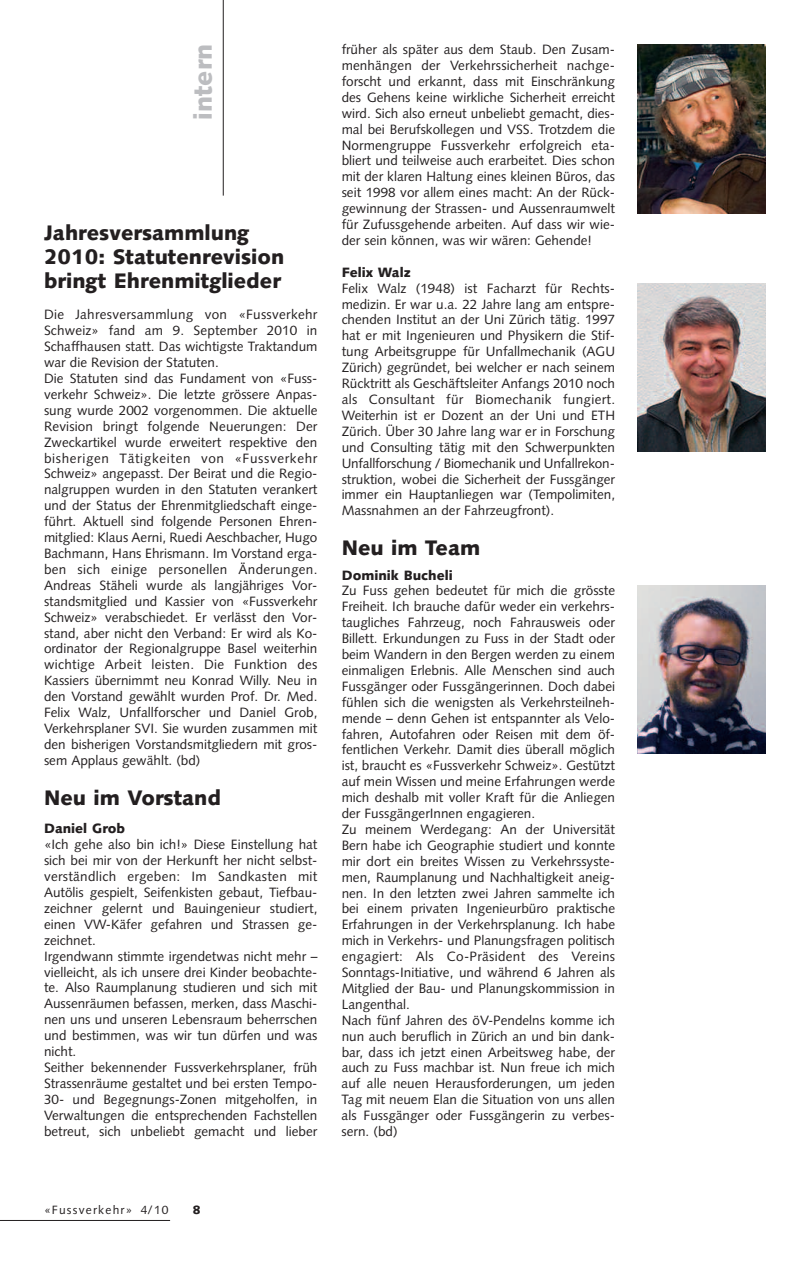
<style>
.page{position:relative;width:808px;height:1263px;background:#fff}
.page>*{position:absolute;margin:0;border:0;box-sizing:border-box;transform-origin:0 0}
.t1{font:900 25.5px "Syntax";color:#bcbdc0}
.t2{font:900 21px/24px "Syntax";color:#231f20}
.t3{font:13.5px/15.9px "Syntax";color:#231f20}
.t4{font:900 13.5px "Syntax";color:#231f20}
.t5{font:12px "Syntax";letter-spacing:.1em;color:#231f20}
.t6{font:900 12px "Syntax";color:#231f20}
</style>
<div class="page">
<hr style="left:0;top:1220px;width:170px;height:1px;background:#231f20">
<img style="left:638px;top:45px;width:127px;height:168px">
<img style="left:638px;top:586px;width:127px;height:167px">
<img style="left:638px;top:283px;width:127px;height:169px">
<hr style="left:223px;top:0;width:1px;height:196px;background:#231f20">
<h1 class="t1" style="left:193px;top:120px;width:77px;rotate:-90deg">intern</h1>
<h2 class="t2" style="left:44px;top:222px;width:242px">Jahresversammlung<br>2010: Statutenrevision bringt Ehrenmitglieder</h2>
<p class="t3" style="left:44px;top:308px;width:275px">Die Jahresversammlung von «Fussverkehr Schweiz» fand am 9. September 2010 in Schaffhausen statt. Das wichtigste Traktandum war die Revision der Statuten.<br>Die Statuten sind das Fundament von «Fuss&shy;verkehr Schweiz». Die letzte grössere Anpas&shy;sung wurde 2002 vorgenommen. Die aktuelle Revision bringt folgende Neuerungen: Der Zweckartikel wurde erweitert respektive den bisherigen Tätigkeiten von «Fussverkehr Schweiz» angepasst. Der Beirat und die Regio&shy;nalgruppen wurden in den Statuten verankert und der Status der Ehrenmitgliedschaft einge&shy;führt. Aktuell sind folgende Personen Ehren&shy;mitglied: Klaus Aerni, Ruedi Aeschbacher, Hugo Bachmann, Hans Ehrismann. Im Vorstand erga&shy;ben sich einige personellen Änderungen.<br>Andreas Stäheli wurde als langjähriges Vor&shy;standsmitglied und Kassier von «Fussverkehr Schweiz» verabschiedet. Er verlässt den Vor&shy;stand, aber nicht den Verband: Er wird als Ko&shy;ordinator der Regionalgruppe Basel weiterhin wichtige Arbeit leisten. Die Funktion des Kassiers übernimmt neu Konrad Willy. Neu in den Vorstand gewählt wurden Prof. Dr. Med.<br>Felix Walz, Unfallforscher und Daniel Grob, Verkehrsplaner SVI. Sie wurden zusammen mit den bisherigen Vorstandsmitgliedern mit gros&shy;sem Applaus gewählt. (bd)</p>
<h2 class="t2" style="left:44px;top:787px;width:179px">Neu im Vorstand</h2>
<p class="t4" style="left:44px;top:823px;width:83px">Daniel Grob</p>
<p class="t3" style="left:44px;top:838px;width:275px">«Ich gehe also bin ich!» Diese Einstellung hat sich bei mir von der Herkunft her nicht selbst&shy;verständlich ergeben: Im Sandkasten mit Autölis gespielt, Seifenkisten gebaut, Tiefbau&shy;zeichner gelernt und Bauingenieur studiert, einen VW-Käfer gefahren und Strassen ge&shy;zeichnet.<br>Irgendwann stimmte irgendetwas nicht mehr – vielleicht, als ich unsere drei Kinder beobachte&shy;te. Also Raumplanung studieren und sich mit Aussenräumen befassen, merken, dass Maschi&shy;nen uns und unseren Lebensraum beherrschen und bestimmen, was wir tun dürfen und was nicht.<br>Seither bekennender Fussverkehrsplaner, früh Strassenräume gestaltet und bei ersten Tempo-30- und Begegnungs-Zonen mitgeholfen, in Verwaltungen die entsprechenden Fachstellen betreut, sich unbeliebt gemacht und lieber</p>
<p class="t3" style="left:342px;top:43px;width:275px;text-align:justify">früher als später aus dem Staub. Den Zusam&shy;menhängen der Verkehrssicherheit nachge&shy;forscht und erkannt, dass mit Einschränkung des Gehens keine wirkliche Sicherheit erreicht wird. Sich also erneut unbeliebt gemacht, dies&shy;mal bei Berufskollegen und VSS. Trotzdem die Normengruppe Fussverkehr erfolgreich eta&shy;bliert und teilweise auch erarbeitet. Dies schon mit der klaren Haltung eines kleinen Büros, das seit 1998 vor allem eines macht: An der Rück&shy;gewinnung der Strassen- und Aussenraumwelt für Zufussgehende arbeiten. Auf dass wir wie&shy;der sein können, was wir wären: Gehende!</p>
<p class="t4" style="left:342px;top:267px;width:71px">Felix Walz</p>
<p class="t3" style="left:342px;top:281px;width:275px;text-align:justify">Felix Walz (1948) ist Facharzt für Rechts&shy;medizin. Er war u.a. 22 Jahre lang am entspre&shy;chenden Institut an der Uni Zürich tätig. 1997 hat er mit Ingenieuren und Physikern die Stif&shy;tung Arbeitsgruppe für Unfallmechanik (AGU Zürich) gegründet, bei welcher er nach seinem Rücktritt als Geschäftsleiter Anfangs 2010 noch als Consultant für Biomechanik fungiert.<br>Weiterhin ist er Dozent an der Uni und ETH Zürich. Über 30 Jahre lang war er in Forschung und Consulting tätig mit den Schwerpunkten Unfallforschung / Biomechanik und Unfallrekon&shy;struktion, wobei die Sicherheit der Fussgänger immer ein Hauptanliegen war (Tempolimiten, Massnahmen an der Fahrzeugfront).</p>
<h2 class="t2" style="left:342px;top:538px;width:140px">Neu im Team</h2>
<p class="t4" style="left:342px;top:569px;width:113px">Dominik Bucheli</p>
<p class="t3" style="left:342px;top:584px;width:275px">Zu Fuss gehen bedeutet für mich die grösste Freiheit. Ich brauche dafür weder ein verkehrs&shy;taugliches Fahrzeug, noch Fahrausweis oder Billett. Erkundungen zu Fuss in der Stadt oder beim Wandern in den Bergen werden zu einem einmaligen Erlebnis. Alle Menschen sind auch Fussgänger oder Fussgängerinnen. Doch dabei fühlen sich die wenigsten als Verkehrsteilneh&shy;mende – denn Gehen ist entspannter als Velo&shy;fahren, Autofahren oder Reisen mit dem öf&shy;fentlichen Verkehr. Damit dies überall möglich ist, braucht es «Fussverkehr Schweiz». Gestützt auf mein Wissen und meine Erfahrungen werde mich deshalb mit voller Kraft für die Anliegen der FussgängerInnen engagieren.<br>Zu meinem Werdegang: An der Universität Bern habe ich Geographie studiert und konnte mir dort ein breites Wissen zu Verkehrssyste&shy;men, Raumplanung und Nachhaltigkeit aneig&shy;nen. In den letzten zwei Jahren sammelte ich bei einem privaten Ingenieurbüro praktische Erfahrungen in der Verkehrsplanung. Ich habe mich in Verkehrs- und Planungsfragen politisch engagiert: Als Co-Präsident des Vereins Sonntags-Initiative, und während 6 Jahren als Mitglied der Bau- und Planungskommission in Langenthal.<br>Nach fünf Jahren des öV-Pendelns komme ich nun auch beruflich in Zürich an und bin dank&shy;bar, dass ich jetzt einen Arbeitsweg habe, der auch zu Fuss machbar ist. Nun freue ich mich auf alle neuen Herausforderungen, um jeden Tag mit neuem Elan die Situation von uns allen als Fussgänger oder Fussgängerin zu verbes&shy;sern. (bd)</p>
<p class="t5" style="left:44px;top:1205px;width:126px">«Fussverkehr» 4/10</p>
<p class="t6" style="left:193px;top:1205px;width:9px">8</p>
</div>
